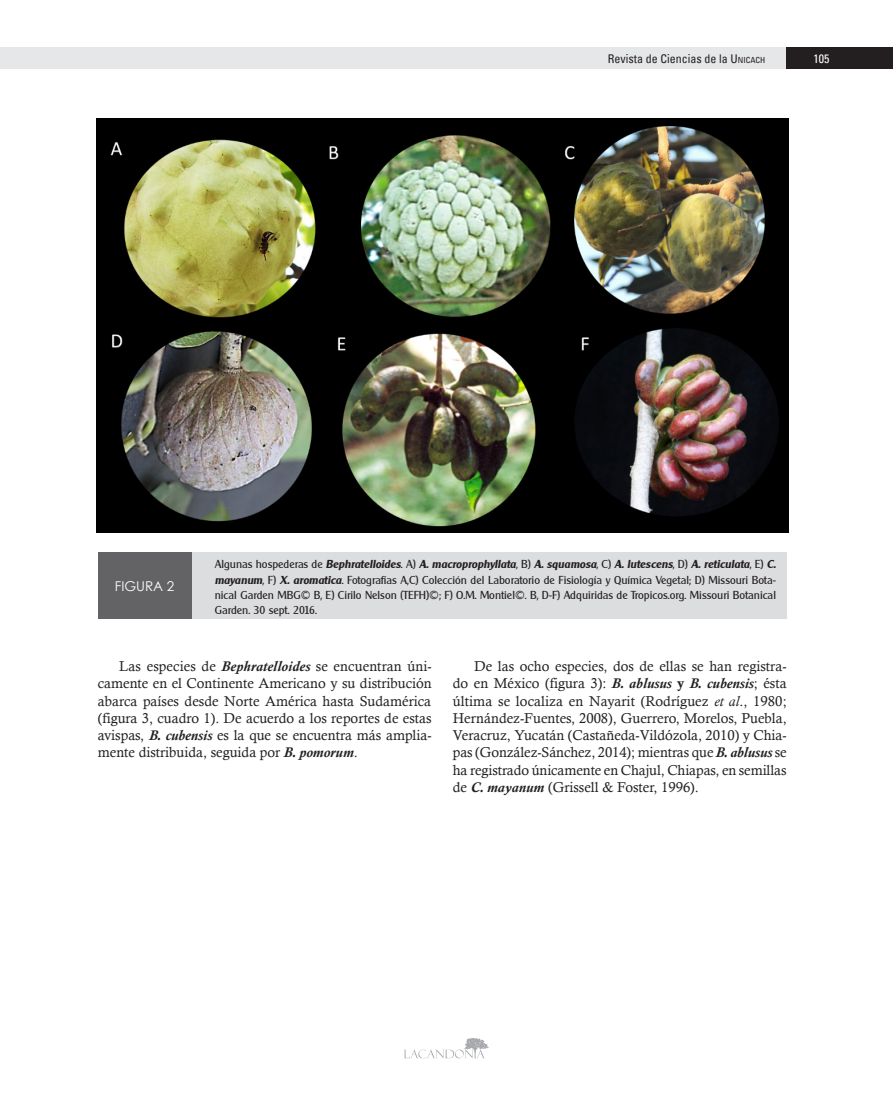
<style>
.page{position:relative;width:893px;height:1106px;background:#fff}
.page>*{position:absolute;margin:0;border:0;box-sizing:border-box;transform-origin:0 0}
.t1{font:14.25px/17.2px "Calisto";color:#231f20;text-align:justify}
.t2{font:13.5px "Century Gothic";color:#fff}
.t3{font:condensed 12px "Univers";color:#231f20}
.t4{font:condensed 12px "Univers";color:#fff}
.t5{font:11.25px/15px "Clarity Gothic SF";color:#231f20;text-align:justify}
.t6{font:italic 11.25px "Clarity Gothic SF Bold";color:#231f20}
.s1{font-style:inherit}
.s2{font-size:8.4px}
.s3{font-family:"Clarity Gothic SF";font-style:normal}
.s4{font-family:"Clarity Gothic SF Bold";font-style:italic}
.s5{font-weight:700;font-style:italic}
.s6{font-family:"Calis MT Bol"}
.s7{font-style:italic}
</style>
<div class="page">
<div style="left:21px;top:48px;width:851px;height:21px;background:#e6e7e9"></div>
<div style="left:0;top:48px;width:21px;height:21px;background:#e6e7e9"></div>
<div style="left:787px;top:48px;width:106px;height:21px;background:#231f20"></div>
<svg style="left:404px;top:1038px;width:85px;height:20px"></svg>
<img style="left:96px;top:119px;width:692px;height:414px">
<div style="left:98px;top:552px;width:689px;height:67px;background:#dcdddf"></div>
<div style="left:98px;top:552px;width:93px;height:67px;background:#636366"></div>
<p class="t3" style="left:608px;top:51px;width:159px">Revista de Ciencias de la <span class="s1">U</span><span class="s2">NICACH</span></p>
<p class="t4" style="left:814px;top:51px;width:17px">105</p>
<p class="t2" style="left:115px;top:577px;width:61px">FIGURA 2</p>
<p class="t6" style="left:215px;top:560px;width:563px"><span class="s3">Algunas hospederas de</span> Bephratelloides<span class="s3">. A)</span> A. macroprophyllata<span class="s3">, B)</span> A. squamosa<span class="s3">, C)</span> A. lutescens<span class="s3">, D)</span> A. reticulata<span class="s3">, E)</span> C.</p>
<p class="t5" style="left:215px;top:572px;width:563px"><span class="s4">mayanum</span>, F) <span class="s4">X. aromatica</span>. Fotografías A,C) Colección del Laboratorio de Fisiología y Química Vegetal; D) Missouri Bota&shy;nical Garden MBG© B, E) Cirilo Nelson (TEFH)©; F) O.M. Montiel©. B, D-F) Adquiridas de Tropicos.org. Missouri Botanical Garden. 30 sept. 2016.</p>
<p class="t1" style="left:98px;top:657px;width:335px;text-indent:21px">Las especies de <span class="s5">Bephratelloides</span> se encuentran úni&shy;camente en el Continente Americano y su distribución abarca países desde Norte América hasta Sudamérica (figura 3, cuadro 1). De acuerdo a los reportes de estas avispas, <span class="s5">B. cubensis</span> es la que se encuentra más amplia&shy;mente distribuida, seguida por <span class="s5">B. pomorum</span>.</p>
<p class="t1" style="left:453px;top:657px;width:335px;text-indent:21px">De las ocho especies, dos de ellas se han registra&shy;do en México (figura 3): <span class="s5">B. ablusus</span> <span class="s6">y</span> <span class="s5">B. cubensis</span>; ésta última se localiza en Nayarit (Rodríguez <span class="s7">et al</span>., 1980; Hernández-Fuentes, 2008), Guerrero, Morelos, Puebla, Veracruz, Yucatán (Castañeda-Vildózola, 2010) y Chia&shy;pas (González-Sánchez, 2014); mientras que <span class="s5">B. ablusus</span> se ha registrado únicamente en Chajul, Chiapas, en semillas de <span class="s5">C. mayanum</span> (Grissell &amp; Foster, 1996).</p>
</div>
